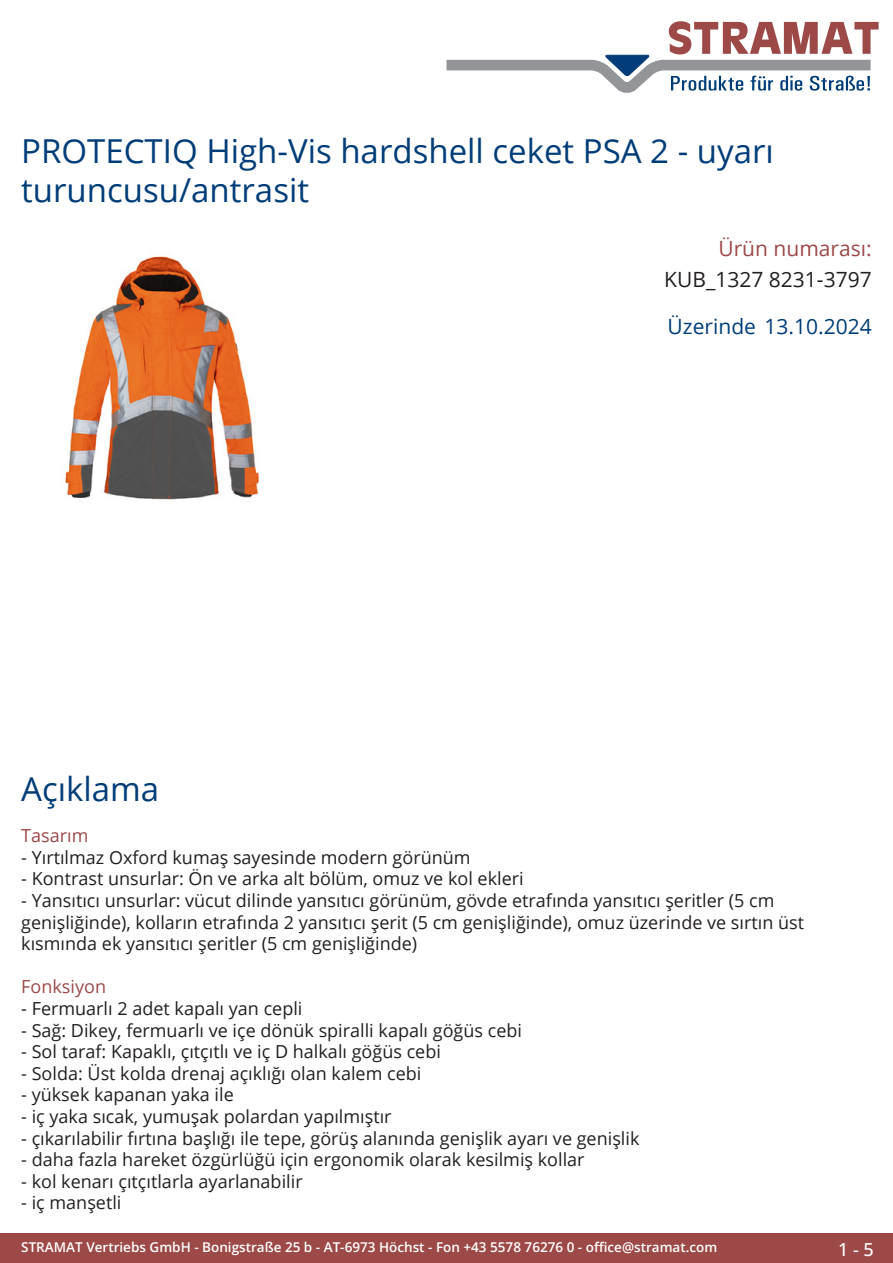
<style>
.page{position:relative;width:893px;height:1263px;background:#fff}
.page>*{position:absolute;margin:0;border:0;box-sizing:border-box;transform-origin:0 0}
.Produkttitel{font:33px/39.6px "Open Sans";color:#003d78}
.Erstellungsdatum{font:21px "Open Sans";color:#003d78}
.TechDaten_Inhalt{font:21px "Open Sans";color:#231f20}
.TechDaten_Überschrif{font:21px "Open Sans";color:#9c4948}
.Beschreibung_Text{font:18px/21.6px "Open Sans";color:#231f20}
.Beschreibung_Text-2{font:18px "Open Sans";color:#9c4948}
.t1{font:500 18px "Open Sans";color:#fff}
.t2{font:600 13.5px "Open Sans";color:#fff}
</style>
<div class="page">
<div style="left:0;top:1233px;width:893px;height:30px;background:#9c4948"></div>
<svg style="left:446px;top:21px;width:433px;height:72px"></svg>
<img style="left:62px;top:256px;width:197px;height:244px">
<p class="Produkttitel" style="left:21px;top:130px;width:754px">PROTECTIQ High-Vis hardshell ceket PSA 2 - uyarı turuncusu/antrasit</p>
<p class="TechDaten_Überschrif" style="left:718px;top:234px;width:155px">Ürün numarası:</p>
<p class="TechDaten_Inhalt" style="left:664px;top:265px;width:209px">KUB_1327 8231-3797</p>
<p class="Erstellungsdatum" style="left:668px;top:312px;width:206px">Üzerinde 13.10.2024</p>
<p class="Produkttitel" style="left:21px;top:768px;width:140px">Açıklama</p>
<p class="Beschreibung_Text-2" style="left:21px;top:823px;width:69px">Tasarım</p>
<p class="Beschreibung_Text" style="left:21px;top:846px;width:451px">- Yırtılmaz Oxford kumaş sayesinde modern görünüm</p>
<p class="Beschreibung_Text" style="left:21px;top:867px;width:504px">- Kontrast unsurlar: Ön ve arka alt bölüm, omuz ve kol ekleri</p>
<p class="Beschreibung_Text" style="left:21px;top:889px;width:784px">- Yansıtıcı unsurlar: vücut dilinde yansıtıcı görünüm, gövde etrafında yansıtıcı şeritler (5 cm genişliğinde), kolların etrafında 2 yansıtıcı şerit (5 cm genişliğinde), omuz üzerinde ve sırtın üst kısmında ek yansıtıcı şeritler (5 cm genişliğinde)</p>
<p class="Beschreibung_Text-2" style="left:21px;top:974px;width:86px">Fonksiyon</p>
<p class="Beschreibung_Text" style="left:21px;top:997px;width:283px">- Fermuarlı 2 adet kapalı yan cepli</p>
<p class="Beschreibung_Text" style="left:21px;top:1019px;width:502px">- Sağ: Dikey, fermuarlı ve içe dönük spiralli kapalı göğüs cebi</p>
<p class="Beschreibung_Text" style="left:21px;top:1040px;width:421px">- Sol taraf: Kapaklı, çıtçıtlı ve iç D halkalı göğüs cebi</p>
<p class="Beschreibung_Text" style="left:21px;top:1062px;width:402px">- Solda: Üst kolda drenaj açıklığı olan kalem cebi</p>
<p class="Beschreibung_Text" style="left:21px;top:1083px;width:214px">- yüksek kapanan yaka ile</p>
<p class="Beschreibung_Text" style="left:21px;top:1105px;width:372px">- iç yaka sıcak, yumuşak polardan yapılmıştır</p>
<p class="Beschreibung_Text" style="left:21px;top:1127px;width:620px">- çıkarılabilir fırtına başlığı ile tepe, görüş alanında genişlik ayarı ve genişlik</p>
<p class="Beschreibung_Text" style="left:21px;top:1148px;width:565px">- daha fazla hareket özgürlüğü için ergonomik olarak kesilmiş kollar</p>
<p class="Beschreibung_Text" style="left:21px;top:1170px;width:283px">- kol kenarı çıtçıtlarla ayarlanabilir</p>
<p class="Beschreibung_Text" style="left:21px;top:1191px;width:102px">- iç manşetli</p>
<p class="t2" style="left:21px;top:1238px;width:698px">STRAMAT Vertriebs GmbH - Bonigstraße 25 b - AT-6973 Höchst - Fon +43 5578 76276 0 - office@stramat.com</p>
<p class="t1" style="left:838px;top:1237px;width:37px">1 - 5</p>
</div>
